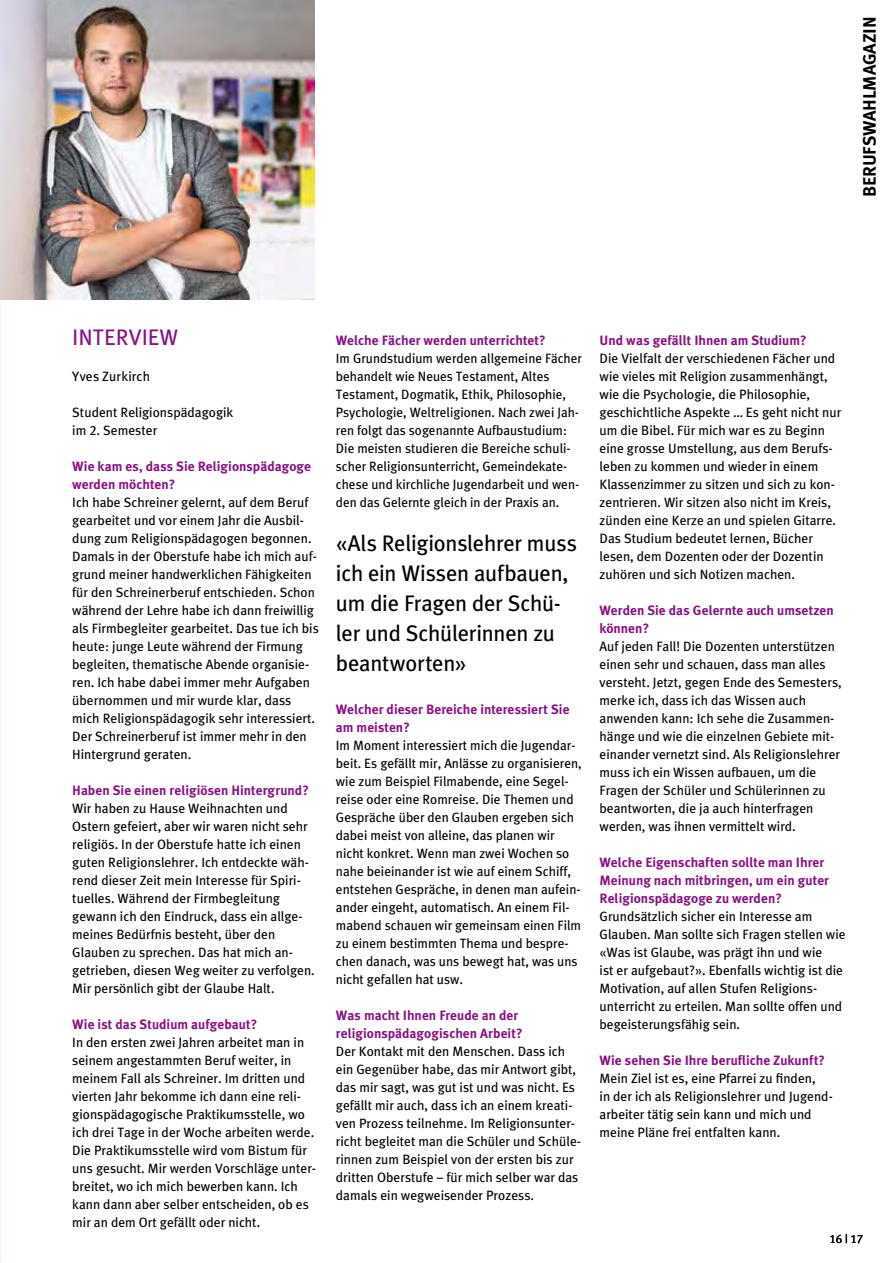
<style>
.page{position:relative;width:893px;height:1263px;background:#fff}
.page>*{position:absolute;margin:0;border:0;box-sizing:border-box;transform-origin:0 0}
.t1{font:22.5px/30px "Meta Mix";letter-spacing:-.01em;color:#000}
.t2{font:22.5px "Meta Mix";color:#871480}
.t3{font:18px "Meta Plus Bold Caps";letter-spacing:-.01em;color:#000}
.t4{font:13.5px/18px "Meta Mix";color:#000}
.t5{font:700 13.5px/18px "Meta Mix";letter-spacing:.005em;color:#871480}
.t6{font:12px "Meta Mix";color:#000}
</style>
<div class="page">
<img style="left:0;top:0;width:315px;height:300px">
<h2 class="t3" style="left:859px;top:197px;width:182px;rotate:-90deg">BERUFSWAHLMAGAZIN</h2>
<h1 class="t2" style="left:72px;top:324px;width:108px">INTERVIEW</h1>
<p class="t4" style="left:72px;top:367px;width:79px">Yves Zurkirch</p>
<p class="t4" style="left:72px;top:403px;width:163px">Student Religionspädagogik im 2. Semester</p>
<p class="t5" style="left:72px;top:457px;width:240px">Wie kam es, dass Sie Religionspädagoge werden möchten?</p>
<p class="t4" style="left:72px;top:493px;width:248px">Ich habe Schreiner gelernt, auf dem Beruf gearbeitet und vor einem Jahr die Ausbil&shy;dung zum Religionspädagogen begonnen.<br>Damals in der Oberstufe habe ich mich auf&shy;grund meiner handwerklichen Fähigkeiten für den Schreinerberuf entschieden. Schon während der Lehre habe ich dann freiwillig als Firmbegleiter gearbeitet. Das tue ich bis heute: junge Leute während der Firmung begleiten, thematische Abende organisie&shy;ren. Ich habe dabei immer mehr Aufgaben übernommen und mir wurde klar, dass mich Religionspädagogik sehr interessiert.<br>Der Schreinerberuf ist immer mehr in den Hintergrund geraten.</p>
<p class="t5" style="left:72px;top:781px;width:238px">Haben Sie einen religiösen Hintergrund?</p>
<p class="t4" style="left:72px;top:799px;width:244px">Wir haben zu Hause Weihnachten und Ostern gefeiert, aber wir waren nicht sehr religiös. In der Oberstufe hatte ich einen guten Religionslehrer. Ich entdeckte wäh&shy;rend dieser Zeit mein Interesse für Spiri&shy;tuelles. Während der Firmbegleitung gewann ich den Eindruck, dass ein allge&shy;meines Bedürfnis besteht, über den Glauben zu sprechen. Das hat mich an-- getrieben, diesen Weg weiter zu verfolgen.<br>Mir persönlich gibt der Glaube Halt.</p>
<p class="t5" style="left:72px;top:1015px;width:186px">Wie ist das Studium aufgebaut?</p>
<p class="t4" style="left:72px;top:1033px;width:244px">In den ersten zwei Jahren arbeitet man in seinem angestammten Beruf weiter, in meinem Fall als Schreiner. Im dritten und vierten Jahr bekomme ich dann eine reli&shy;gionspädagogische Praktikumsstelle, wo ich drei Tage in der Woche arbeiten werde.<br>Die Praktikumsstelle wird vom Bistum für uns gesucht. Mir werden Vorschläge unter&shy;breitet, wo ich mich bewerben kann. Ich kann dann aber selber entscheiden, ob es mir an dem Ort gefällt oder nicht.</p>
<p class="t5" style="left:336px;top:331px;width:211px">Welche Fächer werden unterrichtet?</p>
<p class="t4" style="left:336px;top:349px;width:248px">Im Grundstudium werden allgemeine Fächer behandelt wie Neues Testament, Altes Testament, Dogmatik, Ethik, Philosophie, Psychologie, Weltreligionen. Nach zwei Jah&shy;ren folgt das sogenannte Aufbaustudium:<br>Die meisten studieren die Bereiche schuli&shy;scher Religionsunterricht, Gemeindekate&shy;chese und kirchliche Jugendarbeit und wen&shy;den das Gelernte gleich in der Praxis an.</p>
<h1 class="t1" style="left:336px;top:528px;width:243px">«Als Religionslehrer muss ich ein Wissen aufbauen, um die Fragen der Schü&shy;ler und Schülerinnen zu beantworten»</h1>
<p class="t5" style="left:336px;top:700px;width:235px">Welcher dieser Bereiche interessiert Sie am meisten?</p>
<p class="t4" style="left:336px;top:736px;width:247px">Im Moment interessiert mich die Jugendar&shy;beit. Es gefällt mir, Anlässe zu organisieren, wie zum Beispiel Filmabende, eine Segel&shy;reise oder eine Romreise. Die Themen und Gespräche über den Glauben ergeben sich dabei meist von alleine, das planen wir nicht konkret. Wenn man zwei Wochen so nahe beieinander ist wie auf einem Schiff, entstehen Gespräche, in denen man aufein&shy;ander eingeht, automatisch. An einem Fil&shy;mabend schauen wir gemeinsam einen Film zu einem bestimmten Thema und bespre&shy;chen danach, was uns bewegt hat, was uns nicht gefallen hat usw.</p>
<p class="t5" style="left:336px;top:1006px;width:188px">Was macht Ihnen Freude an der religionspädagogischen Arbeit?</p>
<p class="t4" style="left:336px;top:1042px;width:247px">Der Kontakt mit den Menschen. Dass ich ein Gegenüber habe, das mir Antwort gibt, das mir sagt, was gut ist und was nicht. Es gefällt mir auch, dass ich an einem kreati&shy;ven Prozess teilnehme. Im Religionsunter&shy;richt begleitet man die Schüler und Schüle&shy;rinnen zum Beispiel von der ersten bis zur dritten Oberstufe – für mich selber war das damals ein wegweisender Prozess.</p>
<p class="t5" style="left:600px;top:331px;width:209px">Und was gefällt Ihnen am Studium?</p>
<p class="t4" style="left:600px;top:349px;width:243px">Die Vielfalt der verschiedenen Fächer und wie vieles mit Religion zusammenhängt, wie die Psychologie, die Philosophie, geschichtliche Aspekte … Es geht nicht nur um die Bibel. Für mich war es zu Beginn eine grosse Umstellung, aus dem Berufs&shy;leben zu kommen und wieder in einem Klassenzimmer zu sitzen und sich zu kon&shy;zentrieren. Wir sitzen also nicht im Kreis, zünden eine Kerze an und spielen Gitarre.<br>Das Studium bedeutet lernen, Bücher lesen, dem Dozenten oder der Dozentin zuhören und sich Notizen machen.</p>
<p class="t5" style="left:600px;top:601px;width:236px">Werden Sie das Gelernte auch umsetzen können?</p>
<p class="t4" style="left:600px;top:637px;width:244px">Auf jeden Fall! Die Dozenten unterstützen einen sehr und schauen, dass man alles versteht. Jetzt, gegen Ende des Semesters, merke ich, dass ich das Wissen auch anwenden kann: Ich sehe die Zusammen&shy;hänge und wie die einzelnen Gebiete mit&shy;einander vernetzt sind. Als Religionslehrer muss ich ein Wissen aufbauen, um die Fragen der Schüler und Schülerinnen zu beantworten, die ja auch hinterfragen werden, was ihnen vermittelt wird.</p>
<p class="t5" style="left:600px;top:853px;width:231px">Welche Eigenschaften sollte man Ihrer<br>Meinung nach mitbringen, um ein guter<br>Religionspädagoge zu werden?</p>
<p class="t4" style="left:600px;top:907px;width:248px">Grundsätzlich sicher ein Interesse am Glauben. Man sollte sich Fragen stellen wie «Was ist Glaube, was prägt ihn und wie<br>ist er aufgebaut?». Ebenfalls wichtig ist die Motivation, auf allen Stufen Religions&shy;unterricht zu erteilen. Man sollte offen und begeisterungsfähig sein.</p>
<p class="t5" style="left:600px;top:1051px;width:227px">Wie sehen Sie Ihre berufliche Zukunft?</p>
<p class="t4" style="left:600px;top:1069px;width:233px">Mein Ziel ist es, eine Pfarrei zu finden,<br>in der ich als Religionslehrer und Jugend&shy;arbeiter tätig sein kann und mich und meine Pläne frei entfalten kann.</p>
<p class="t6" style="left:829px;top:1231px;width:35px">16 | 17</p>
</div>
